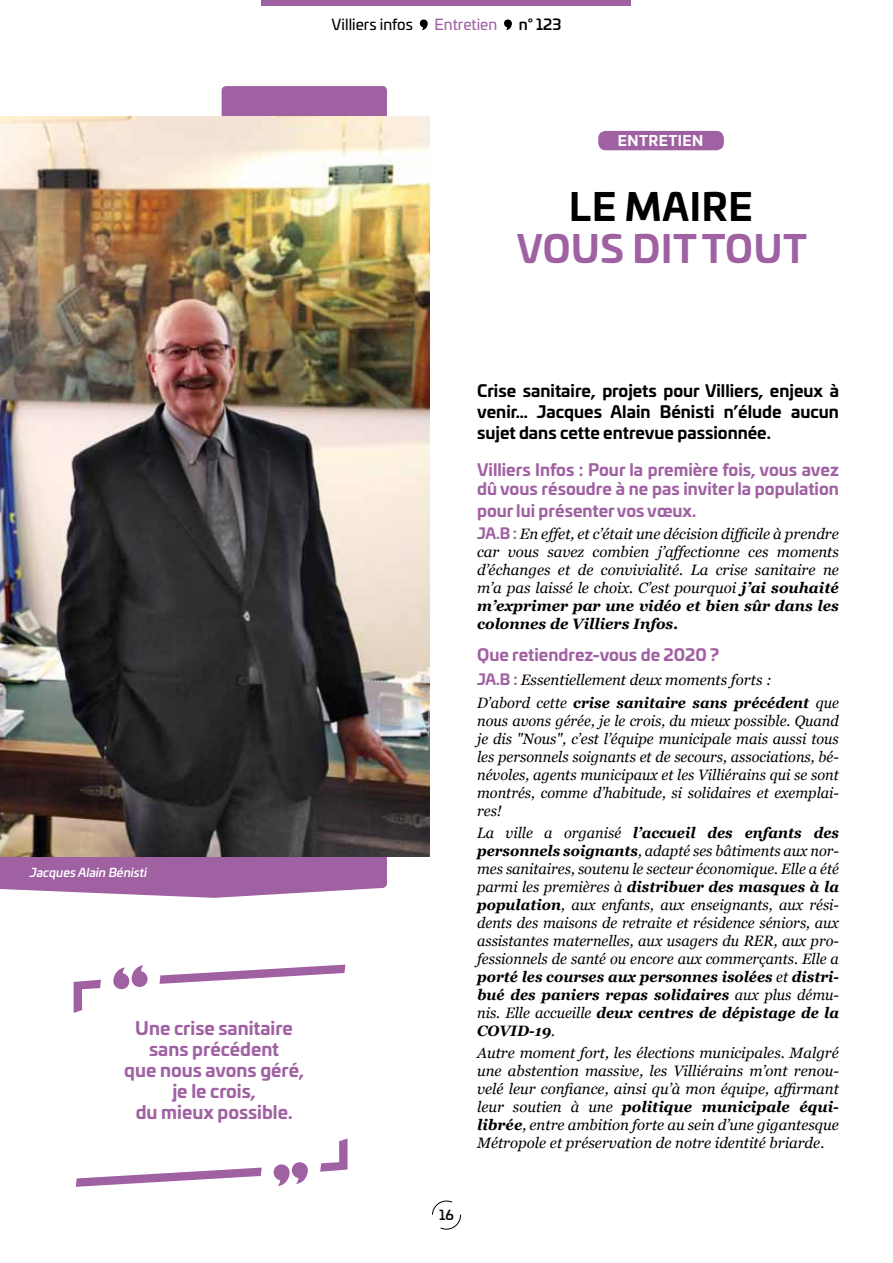
<style>
.page{position:relative;width:893px;height:1263px;background:#fff}
.page>*{position:absolute;margin:0;border:0;box-sizing:border-box;transform-origin:0 0}
.t1{font:700 37.5px "Univia Pro";letter-spacing:.02em;color:#a061a3}
.t2{font:700 37.5px "Univia Pro";color:#000}
.t3{font:700 18px/21px "Univia Pro";color:#a061a3;text-align:center}
.t4{font:700 16.5px/19.5px "Univia Pro";color:#a061a3}
.t5{font:700 16.5px/21px "Univia Pro";color:#000;text-align:justify}
.t6{font:italic 15px/18px "Georgia";color:#000;text-align:justify}
.t7{font:15px "Univia Pro";color:#000}
.t8{font:15px "Univia Pro";color:#a061a3}
.t9{font:500 15px "Univia Pro";color:#000}
.t10{font:700 14.1px "Univia Pro";letter-spacing:.03em;color:#fff}
.t11{font:500 13.5px "Univia Pro";color:#0a0a0a}
.t12{font:italic 500 12px "Univia Pro";color:#fff}
.s1{font-family:"Univia Pro";font-weight:700;font-style:normal;color:#a061a3}
.s2{font-weight:700}
</style>
<div class="page">
<svg style="left:432px;top:1200px;width:29px;height:30px"></svg>
<svg style="left:419px;top:19px;width:9px;height:11px"></svg>
<svg style="left:504px;top:19px;width:8px;height:11px"></svg>
<div style="left:261px;top:0;width:370px;height:6px;background:#a061a3"></div>
<svg style="left:0;top:86px;width:387px;height:812px;fill:#a061a3"></svg>
<div style="left:598px;top:131px;width:126px;height:19px;background:#a061a3;border-radius:8px"></div>
<img style="left:0;top:116px;width:429px;height:740px">
<svg style="left:159px;top:964px;width:186px;height:20px"></svg>
<svg style="left:74px;top:980px;width:27px;height:33px"></svg>
<svg style="left:113px;top:965px;width:35px;height:25px"></svg>
<svg style="left:76px;top:1167px;width:186px;height:20px"></svg>
<svg style="left:320px;top:1138px;width:28px;height:34px"></svg>
<svg style="left:273px;top:1162px;width:35px;height:24px"></svg>
<p class="t7" style="left:332px;top:13px;width:83px">Villiers infos</p>
<p class="t8" style="left:434px;top:13px;width:64px">Entretien</p>
<p class="t9" style="left:519px;top:13px;width:44px">n° 123</p>
<p class="t10" style="left:618px;top:130px;width:87px">ENTRETIEN</p>
<h1 class="t2" style="left:569px;top:177px;width:181px">Le Mai re</h1>
<h1 class="t1" style="left:517px;top:219px;width:292px">vous dit tout</h1>
<p class="t12" style="left:30px;top:863px;width:119px">Jacques Alain Bénisti</p>
<p class="t3" style="left:124px;top:1016px;width:181px">Une crise sanitaire sans précédent<br>que nous avons géré, je le crois,<br>du mieux possible.</p>
<p class="t5" style="left:477px;top:379px;width:363px">Crise sanitaire, projets pour Villiers, enjeux à venir... Jacques Alain Bénisti n’élude aucun sujet dans cette entrevue passionnée.</p>
<p class="t4" style="left:477px;top:459px;width:363px">Villiers Infos : Pour la première fois, vous avez dû vous résoudre à ne pas inviter la population</p>
<p class="t4" style="left:477px;top:500px;width:221px">pour lui présenter vos vœux.</p>
<p class="t6" style="left:477px;top:524px;width:363px"><span class="s1">JA.B :</span> En effet, et c’était une décision difficile à prendre car vous savez combien j’affectionne ces moments d’échanges et de convivialité. La crise sanitaire ne m’a pas laissé le choix. C’est pourquoi <span class="s2">j’ai souhaité m’exprimer par une vidéo et bien sûr dans les colonnes de Villiers Infos.</span></p>
<p class="t4" style="left:477px;top:644px;width:244px">Que retiendrez-vous de 2020 ?</p>
<p class="t6" style="left:477px;top:668px;width:363px;line-height:22.2px"><span class="s1">JA.B :</span> Essentiellement deux moments forts :<br>D’abord cette <span class="s2">crise sanitaire sans précédent</span> que</p>
<p class="t6" style="left:477px;top:711px;width:363px">nous avons gérée, je le crois, du mieux possible. Quand je dis "Nous", c’est l’équipe municipale mais aussi tous les personnels soignants et de secours, associations, bé&shy;névoles, agents municipaux et les Villiérains qui se sont montrés, comme d’habitude, si solidaires et exemplai&shy;res!</p>
<p class="t6" style="left:477px;top:823px;width:363px">La ville a organisé <span class="s2">l’accueil des enfants des personnels soignants</span>, adapté ses bâtiments aux nor&shy;mes sanitaires, soutenu le secteur économique. Elle a été parmi les premières à <span class="s2">distribuer des masques à la population</span>, aux enfants, aux enseignants, aux rési&shy;dents des maisons de retraite et résidence séniors, aux assistantes maternelles, aux usagers du RER, aux pro&shy;fessionnels de santé ou encore aux commerçants. Elle a <span class="s2">porté les courses aux personnes isolées</span> et <span class="s2">distri&shy;bué des paniers repas solidaires</span> aux plus dému&shy;nis. Elle accueille <span class="s2">deux centres de dépistage de la COVID-19</span>.</p>
<p class="t6" style="left:477px;top:1043px;width:363px">Autre moment fort, les élections municipales. Malgré une abstention massive, les Villiérains m’ont renou&shy;velé leur confiance, ainsi qu’à mon équipe, affirmant leur soutien à une <span class="s2">politique municipale équi&shy;librée</span>, entre ambition forte au sein d’une gigantesque Métropole et préservation de notre identité briarde.</p>
<p class="t11" style="left:439px;top:1205px;width:16px">16</p>
</div>
